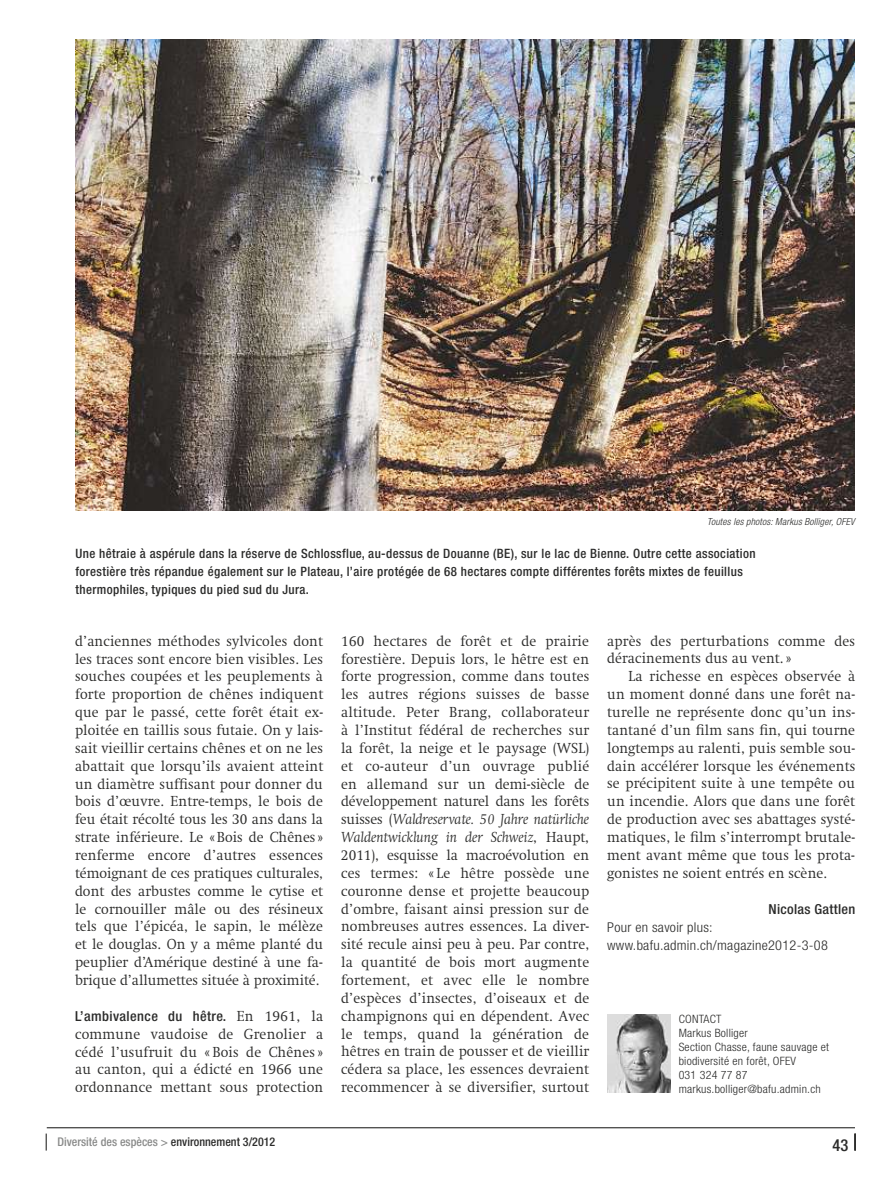
<style>
.page{position:relative;width:893px;height:1191px;background:#fff}
.page>*{position:absolute;margin:0;border:0;box-sizing:border-box;transform-origin:0 0}
.t1{font:500 condensed 16.5px "Helvetica Neue LT";color:#2b2b2a}
.t2{font:300 14.85px/17.9px "Swift LT Std";letter-spacing:.01em;color:#2b2b2a;text-align:justify;scale:.95 1}
.t3{font:500 condensed 13.8px "Helvetica Neue LT";letter-spacing:.025em;color:#2b2b2a;scale:1.04 1}
.t4{font:300 condensed 13.5px/18px "Helvetica Neue LT";letter-spacing:.02em;color:#2b2b2a;scale:1.06 1}
.t5{font:500 condensed 12.9px/18px "Helvetica Neue LT";letter-spacing:.03em;color:#2b2b2a}
.t6{font:500 condensed 12px "Helvetica Neue LT";color:#898a89}
.t7{font:300 condensed 11.55px/14px "Helvetica Neue LT";letter-spacing:.02em;color:#2b2b2a;scale:1.04 1}
.t8{font:italic 300 condensed 9.75px "Helvetica Neue LT";letter-spacing:.02em;color:#2b2b2a}
.s1{font-family:"Swift LT Std";font-weight:300;font-stretch:normal;font-size:14.85px}
.s2{color:#2b2b2a}
.s3{font-style:italic}
</style>
<div class="page">
<hr style="left:47px;top:1127px;width:808px;height:1px;background:#2b2b2a">
<svg style="left:46px;top:1133px;width:1px;height:17px"></svg>
<img style="left:607px;top:1014px;width:64px;height:78px">
<svg style="left:854px;top:1133px;width:2px;height:17px"></svg>
<img style="left:75px;top:39px;width:780px;height:471px">
<p class="t8" style="left:707px;top:515px;width:149px">Toutes les photos: Markus Bolliger, OFEV</p>
<p class="t5" style="left:75px;top:544px;width:682px">Une hêtraie à aspérule dans la réserve de Schlossflue, au-dessus de Douanne (BE), sur le lac de Bienne. Outre cette association forestière très répandue également sur le Plateau, l’aire protégée de 68 hectares compte différentes forêts mixtes de feuillus thermophiles, typiques du pied sud du Jura.</p>
<p class="t2" style="left:75px;top:631px;width:263px">d’anciennes méthodes sylvicoles dont les traces sont encore bien visibles. Les souches coupées et les peuplements à forte proportion de chênes indiquent que par le passé, cette forêt était ex&shy;ploitée en taillis sous futaie. On y lais&shy;sait vieillir certains chênes et on ne les abattait que lorsqu’ils avaient atteint un diamètre suffisant pour donner du bois d’œuvre. Entre-temps, le bois de feu était récolté tous les 30 ans dans la strate inférieure. Le «Bois de Chênes » renferme encore d’autres essences témoignant de ces pratiques culturales, dont des arbustes comme le cytise et le cornouiller mâle ou des résineux tels que l’épicéa, le sapin, le mélèze et le douglas. On y a même planté du peuplier d’Amérique destiné à une fa&shy;brique d’allumettes située à proximité.</p>
<p class="t3" style="left:75px;top:1008px;width:240px">L’ambivalence du hêtre. <span class="s1">En 1961, la</span></p>
<p class="t2" style="left:75px;top:1024px;width:263px">commune vaudoise de Grenolier a cédé l’usufruit du «Bois de Chênes » au canton, qui a édicté en 1966 une ordonnance mettant sous protection</p>
<p class="t6" style="left:57px;top:1134px;width:219px">Diversité des espèces &gt; <span class="s2">environnement 3/2012</span></p>
<p class="t2" style="left:341px;top:631px;width:263px">160 hectares de forêt et de prairie forestière. Depuis lors, le hêtre est en forte progression, comme dans toutes les autres régions suisses de basse altitude. Peter Brang, collaborateur à l’Institut fédéral de recherches sur la forêt, la neige et le paysage (WSL) et co-auteur d’un ouvrage publié en allemand sur un demi-siècle de développement naturel dans les forêts suisses (<span class="s3">Waldreservate. 50 Jahre natürliche Waldentwicklung in der Schweiz</span>, Haupt, 2011), esquisse la macroévolution en ces termes: «Le hêtre possède une couronne dense et projette beaucoup d’ombre, faisant ainsi pression sur de nombreuses autres essences. La diver&shy;sité recule ainsi peu à peu. Par contre, la quantité de bois mort augmente fortement, et avec elle le nombre d’espèces d’insectes, d’oiseaux et de champignons qui en dépendent. Avec le temps, quand la génération de hêtres en train de pousser et de vieillir cédera sa place, les essences devraient recommencer à se diversifier, surtout</p>
<p class="t2" style="left:607px;top:631px;width:263px">après des perturbations comme des déracinements dus au vent. »</p>
<p class="t2" style="left:607px;top:667px;width:263px;text-indent:21px">La richesse en espèces observée à un moment donné dans une forêt na&shy;turelle ne représente donc qu’un ins&shy;tantané d’un film sans fin, qui tourne longtemps au ralenti, puis semble sou&shy;dain accélérer lorsque les événements se précipitent suite à une tempête ou un incendie. Alors que dans une forêt de production avec ses abattages systé&shy;matiques, le film s’interrompt brutale&shy;ment avant même que tous les prota&shy;gonistes ne soient entrés en scène.</p>
<p class="t3" style="left:768px;top:900px;width:85px">Nicolas Gattlen</p>
<p class="t4" style="left:607px;top:918px;width:210px">Pour en savoir plus: www.bafu.admin.ch/magazine2012-3-08</p>
<p class="t7" style="left:679px;top:1012px;width:146px">CONTACT<br>Markus Bolliger<br>Section Chasse, faune sauvage et biodiversité en forêt, OFEV<br>031 324 77 87 markus.bolliger@bafu.admin.ch</p>
<p class="t1" style="left:832px;top:1135px;width:17px">43</p>
</div>
